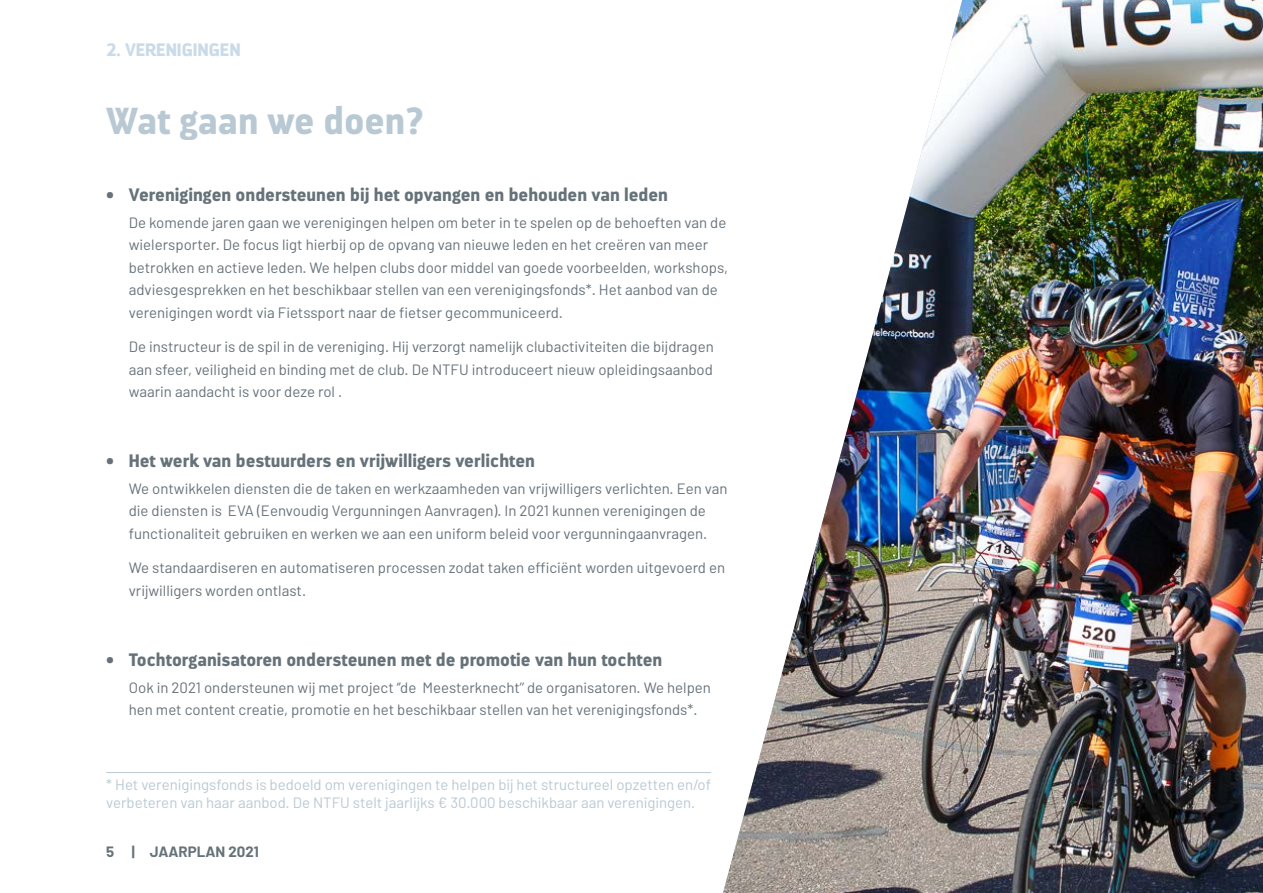
<style>
.page{position:relative;width:1263px;height:893px;background:#fff}
.page>*{position:absolute;margin:0;border:0;box-sizing:border-box;transform-origin:0 0}
.t1{font:900 37.5px "Darwin";color:#b9c9d4}
.t2{font:900 18px "Darwin";color:#667279}
.t3{font:900 18px "Darwin";color:#c9dbe9}
.t4{font:15px/22.5px "Barlow";color:#667279}
.t5{font:15px/18px "Barlow";color:#b9c9d4}
.t6{font:700 15px "Barlow";color:#667279}
</style>
<div class="page">
<img style="left:723px;top:0;width:540px;height:893px">
<hr style="left:106px;top:772px;width:605px;height:1px;background:#b9c9d4">
<p class="t3" style="left:106px;top:39px;width:136px">2. VERENIGINGEN</p>
<h1 class="t1" style="left:106px;top:98px;width:319px">Wat gaan we doen?</h1>
<p class="t2" style="left:106px;top:184px;width:563px">• Verenigingen ondersteunen bij het opvangen en behouden van leden</p>
<p class="t4" style="left:129px;top:211px;width:601px">De komende jaren gaan we verenigingen helpen om beter in te spelen op de behoeften van de wielersporter. De focus ligt hierbij op de opvang van nieuwe leden en het creëren van meer betrokken en actieve leden. We helpen clubs door middel van goede voorbeelden, workshops, adviesgesprekken en het beschikbaar stellen van een verenigingsfonds*. Het aanbod van de verenigingen wordt via Fietssport naar de fietser gecommuniceerd.</p>
<p class="t4" style="left:129px;top:335px;width:586px;text-align:justify">De instructeur is de spil in de vereniging. Hij verzorgt namelijk clubactiviteiten die bijdragen aan sfeer, veiligheid en binding met de club. De NTFU introduceert nieuw opleidingsaanbod waarin aandacht is voor deze rol .</p>
<p class="t2" style="left:106px;top:450px;width:430px">• Het werk van bestuurders en vrijwilligers verlichten</p>
<p class="t4" style="left:129px;top:477px;width:600px">We ontwikkelen diensten die de taken en werkzaamheden van vrijwilligers verlichten. Een van die diensten is EVA (Eenvoudig Vergunningen Aanvragen). In 2021 kunnen verenigingen de functionaliteit gebruiken en werken we aan een uniform beleid voor vergunningaanvragen.</p>
<p class="t4" style="left:129px;top:556px;width:598px">We standaardiseren en automatiseren processen zodat taken efficiënt worden uitgevoerd en vrijwilligers worden ontlast.</p>
<p class="t2" style="left:106px;top:649px;width:558px">• Tochtorganisatoren ondersteunen met de promotie van hun tochten</p>
<p class="t4" style="left:129px;top:675px;width:584px">Ook in 2021 ondersteunen wij met project ‘’de Meesterknecht’’ de organisatoren. We helpen hen met content creatie, promotie en het beschikbaar stellen van het verenigingsfonds*.</p>
<p class="t5" style="left:106px;top:775px;width:606px">* Het verenigingsfonds is bedoeld om verenigingen te helpen bij het structureel opzetten en/of verbeteren van haar aanbod. De NTFU stelt jaarlijks € 30.000 beschikbaar aan verenigingen.</p>
<p class="t6" style="left:106px;top:842px;width:154px">5 | JAARPLAN 2021</p>
</div>
